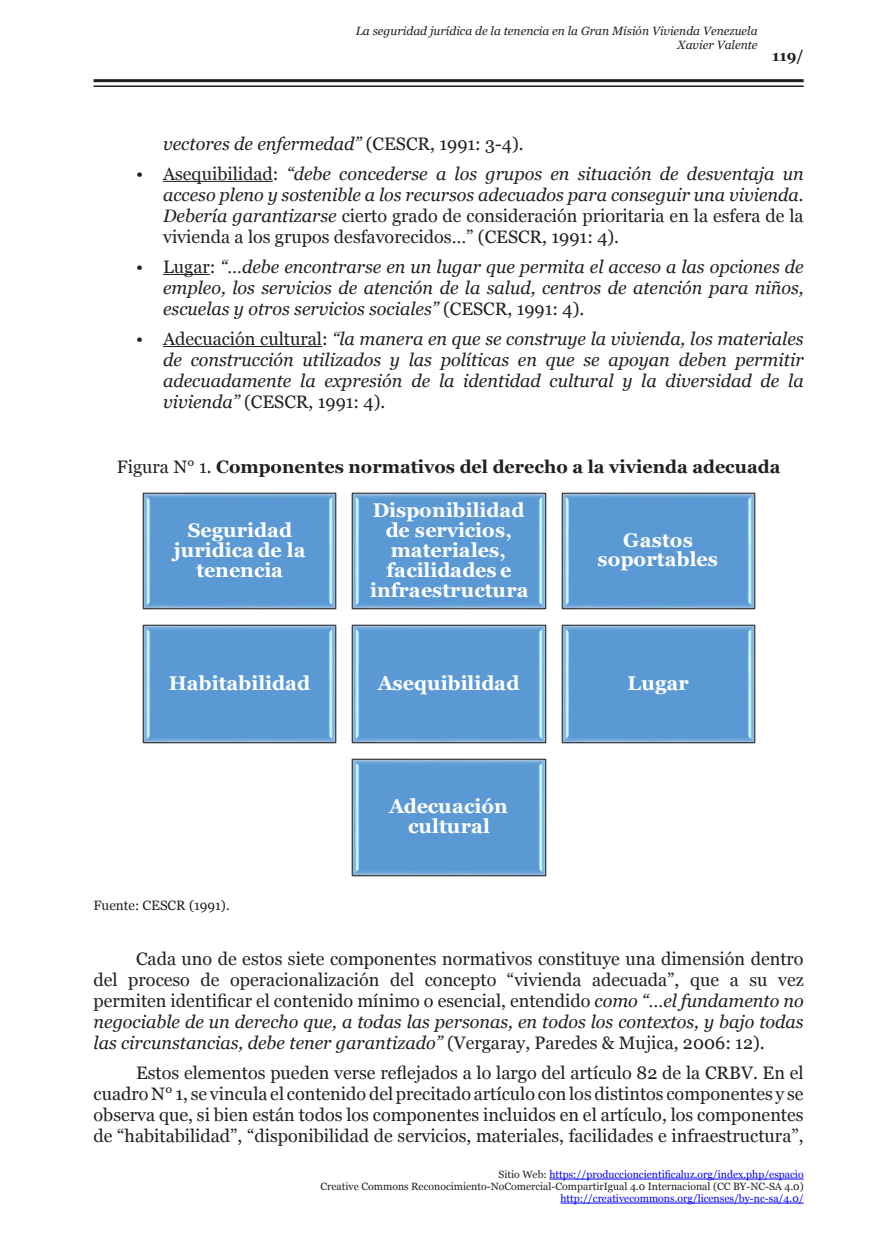
<style>
.page{position:relative;width:893px;height:1234px;background:#fff}
.page>*{position:absolute;margin:0;border:0;box-sizing:border-box;transform-origin:0 0}
.t1{font:700 19.8px/20px "Georgia";color:#fff;text-align:center}
.t2{font:italic 18px/21px "Georgia";color:#231f20;text-align:justify}
.t3{font:18px/21px "Georgia";color:#231f20;text-align:justify}
.t4{font:700 18px "Georgia";color:#231f20}
.t5{font:700 15px "Georgia";color:#231f20}
.t6{font:13.5px "Georgia";color:#231f20}
.t7{font:italic 12px/14.4px "Georgia";color:#231f20;text-align:right}
.t8{font:10.5px/12px "Georgia";color:#231f20;text-align:right}
.t9{font:10.5px "Georgia";color:#00f}
.s1{font-style:normal}
.s2{font-weight:400}
.s3{font-style:italic}
.s4{color:#00f}
</style>
<div class="page">
<hr style="left:94px;top:79px;width:710px;height:3px;background:#231f20">
<hr style="left:94px;top:85px;width:710px;height:2px;background:#231f20">
<hr style="left:549px;top:1178px;width:255px;height:1px;background:#00f">
<hr style="left:560px;top:1202px;width:244px;height:1px;background:#00f">
<hr style="left:163px;top:181px;width:110px;height:1px;background:#231f20">
<hr style="left:163px;top:274px;width:47px;height:1px;background:#231f20">
<hr style="left:163px;top:346px;width:159px;height:1px;background:#231f20">
<img style="left:142px;top:492px;width:195px;height:118px">
<img style="left:351px;top:492px;width:196px;height:118px">
<img style="left:561px;top:492px;width:195px;height:118px">
<img style="left:142px;top:624px;width:195px;height:120px">
<img style="left:351px;top:624px;width:196px;height:120px">
<img style="left:561px;top:624px;width:195px;height:120px">
<img style="left:351px;top:758px;width:196px;height:118px">
<p class="t7" style="left:356px;top:24px;width:403px">La seguridad jurídica de la tenencia en la Gran Misión Vivienda Venezuela<br>Xavier Valente</p>
<p class="t5" style="left:772px;top:46px;width:33px">119/</p>
<p class="t2" style="left:163px;top:133px;width:362px">vectores de enfermedad” <span class="s1">(CESCR, 1991: 3-4).</span></p>
<p class="t2" style="left:163px;top:163px;width:642px;text-indent:-27px"><span class="s1">• Asequibilidad:</span> “debe concederse a los grupos en situación de desventaja un acceso pleno y sostenible a los recursos adecuados para conseguir una vivienda.<br>Debería garantizarse <span class="s1">cierto grado de consideración prioritaria en la esfera de la vivienda a los grupos desfavorecidos…” (CESCR, 1991: 4).</span></p>
<p class="t2" style="left:163px;top:256px;width:642px;text-indent:-27px"><span class="s1">• Lugar:</span> “…debe encontrarse en un lugar que permita el acceso a las opciones de empleo, los servicios de atención de la salud, centros de atención para niños, escuelas y otros servicios sociales” <span class="s1">(CESCR, 1991: 4).</span></p>
<p class="t2" style="left:163px;top:328px;width:642px;text-indent:-27px"><span class="s1">• Adecuación cultural:</span> “la manera en que se construye la vivienda, los materiales de construcción utilizados y las políticas en que se apoyan deben permitir adecuadamente la expresión de la identidad cultural y la diversidad de la vivienda” <span class="s1">(CESCR, 1991: 4).</span></p>
<p class="t4" style="left:117px;top:455px;width:665px"><span class="s2">Figura N° 1.</span> Componentes normativos del derecho a la vivienda adecuada</p>
<p class="t1" style="left:174px;top:519px;width:133px">Seguridad juridica de la tenencia</p>
<p class="t1" style="left:370px;top:500px;width:160px">Disponibilidad de servicios, materiales, facilidades e infraestructura</p>
<p class="t1" style="left:597px;top:530px;width:122px">Gastos soportables</p>
<p class="t1" style="left:169px;top:672px;width:143px">Habitabilidad</p>
<p class="t1" style="left:378px;top:672px;width:143px">Asequibilidad</p>
<p class="t1" style="left:628px;top:672px;width:63px">Lugar</p>
<p class="t1" style="left:389px;top:795px;width:120px">Adecuación cultural</p>
<p class="t6" style="left:94px;top:897px;width:138px">Fuente: CESCR (1991).</p>
<p class="t3" style="left:94px;top:948px;width:712px;text-indent:43px">Cada uno de estos siete componentes normativos constituye una dimensión dentro del proceso de operacionalización del concepto “vivienda adecuada”, que a su vez permiten identificar el contenido mínimo o esencial, entendido <span class="s3">como “…el fundamento no negociable de un derecho que, a todas las personas, en todos los contextos, y bajo todas las circunstancias, debe tener garantizado”</span> (Vergaray, Paredes &amp; Mujica, 2006: 12).</p>
<p class="t3" style="left:94px;top:1062px;width:712px;text-indent:43px">Estos elementos pueden verse reflejados a lo largo del artículo 82 de la CRBV. En el cuadro N° 1, se vincula el contenido del precitado artículo con los distintos componentes y se observa que, si bien están todos los componentes incluidos en el artículo, los componentes de “habitabilidad”, “disponibilidad de servicios, materiales, facilidades e infraestructura”,</p>
<p class="t8" style="left:320px;top:1168px;width:485px">Sitio Web: <span class="s4">https://produccioncientificaluz.org/index.php/espacio<br></span>Creative Commons Reconocimiento-NoComercial-CompartirIgual 4.0 Internacional (CC BY-NC-SA 4.0)</p>
<p class="t9" style="left:560px;top:1191px;width:245px">http://creativecommons.org/licenses/by-nc-sa/4.0/</p>
</div>
